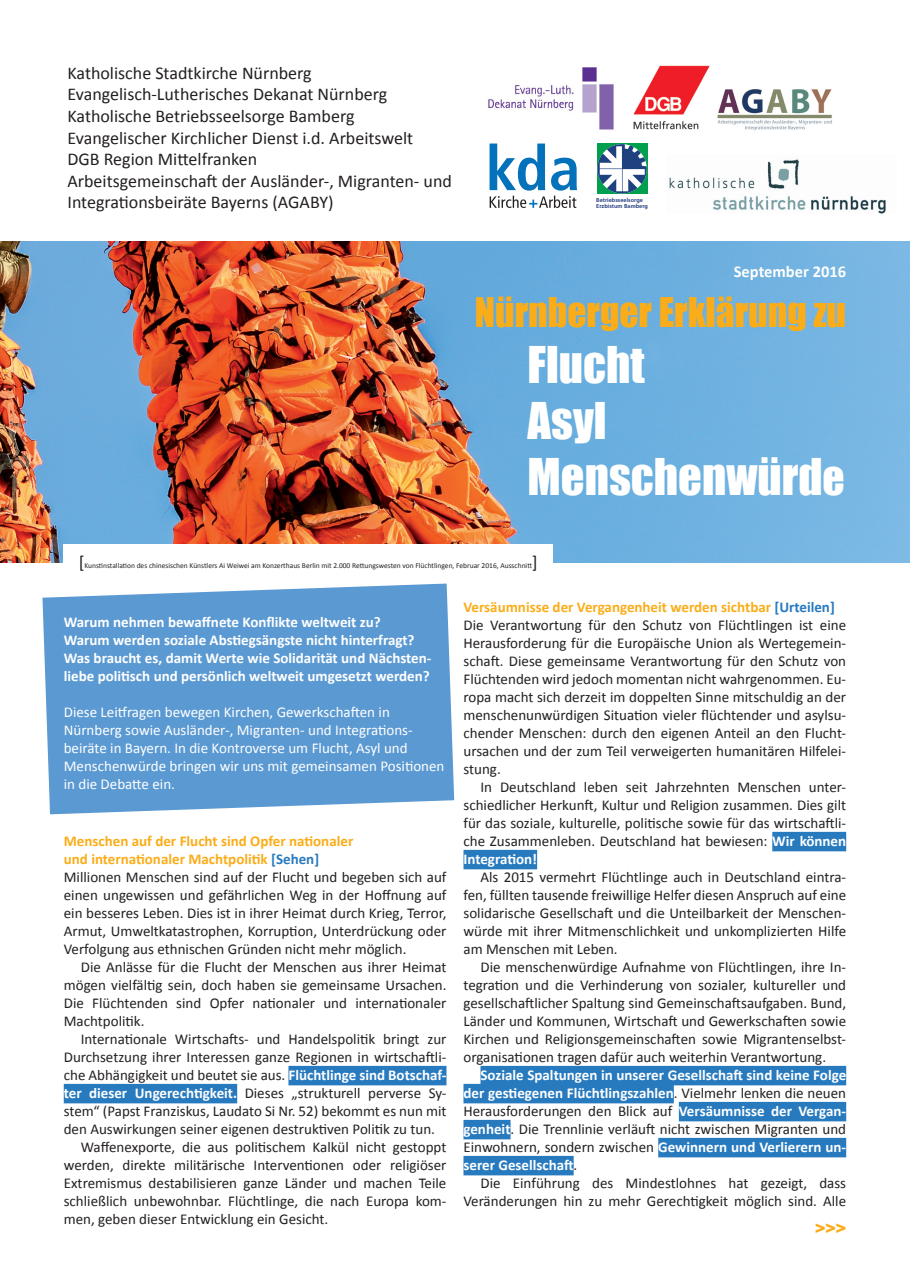
<style>
.page{position:relative;width:910px;height:1280px;background:#fff}
.page>*{position:absolute;margin:0;border:0;box-sizing:border-box;transform-origin:0 0}
.t1{font:46.5px/55.8px "Impact";color:#fff}
.t2{font:37.5px "Impact";color:#faad19}
.t3{font:19.5px "Impact";color:#faad19}
.t4{font:18px/21.6px "Calibri";color:#231f20}
.t5{font:700 16.5px "Calibri";color:#fff}
.t6{font:15px/18px "Calibri";color:#231f20;text-align:justify}
.t7{font:700 15px/18px "Calibri";color:#fff;text-align:justify}
.t8{font:15px/18px "Calibri";color:#fff}
.t9{font:7.5px "Calibri";color:#231f20}
.t10{font:700 5.7px/6.8px "Frutiger LT Std";color:#243e80}
.s1{font-size:43.5px}
.s2{font-weight:700;color:#faad19}
.s3{font-weight:700;color:#287abf}
.s4{font-weight:700;color:#fff}
.s5{font-weight:400;color:#231f20}
</style>
<div class="page">
<svg style="left:42px;top:583px;width:412px;height:231px;background:#67a1d5"></svg>
<img style="left:0;top:241px;width:910px;height:321px">
<img style="left:633px;top:65px;width:77px;height:65px">
<img style="left:488px;top:67px;width:126px;height:63px">
<svg style="left:490px;top:144px;width:87px;height:64px"></svg>
<div style="left:597px;top:143px;width:51px;height:51px;background:#00a04e"></div>
<svg style="left:597px;top:144px;width:50px;height:49px"></svg>
<img style="left:669px;top:159px;width:217px;height:54px">
<div style="left:288px;top:1066px;width:158px;height:19px;background:#287abf"></div>
<div style="left:64px;top:1084px;width:173px;height:19px;background:#287abf"></div>
<div style="left:772px;top:832px;width:74px;height:19px;background:#287abf"></div>
<div style="left:463px;top:850px;width:74px;height:19px;background:#287abf"></div>
<div style="left:480px;top:1066px;width:366px;height:19px;background:#287abf"></div>
<div style="left:463px;top:1084px;width:211px;height:19px;background:#287abf"></div>
<div style="left:679px;top:1102px;width:167px;height:19px;background:#287abf"></div>
<div style="left:463px;top:1120px;width:48px;height:19px;background:#287abf"></div>
<div style="left:658px;top:1138px;width:188px;height:19px;background:#287abf"></div>
<div style="left:463px;top:1156px;width:111px;height:19px;background:#287abf"></div>
<img style="left:717px;top:89px;width:115px;height:42px">
<div style="left:64px;top:545px;width:489px;height:34px;background:#fff"></div>
<p class="t4" style="left:68px;top:61px;width:386px">Katholische Stadtkirche Nürnberg Evangelisch-Lutherisches Dekanat Nürnberg Katholische Betriebsseelsorge Bamberg Evangelischer Kirchlicher Dienst i.d. Arbeitswelt<br>DGB Region Mittelfranken<br>Arbeitsgemeinschaft der Ausländer-, Migranten- und Integrationsbeiräte Bayerns (AGABY)</p>
<p class="t10" style="left:596px;top:196px;width:53px">Betriebsseelsorge<br>Erzbistum Bamberg</p>
<p class="t5" style="left:734px;top:261px;width:114px">September 2016</p>
<h2 class="t2" style="left:475px;top:283px;width:373px">Nürnberger Erklärung zu</h2>
<h1 class="t1" style="left:528px;top:336px;width:319px">Flucht<br>Asyl<br>Menschenwürd<span class="s1">e</span></h1>
<p class="t4" style="left:79px;top:551px;width:7px">[</p>
<p class="t9" style="left:84px;top:561px;width:449px">Kunstinstallation des chinesischen Künstlers Ai Weiwei am Konzerthaus Berlin mit 2.000 Rettungswesten von Flüchtlingen, Februar 2016, Ausschnitt</p>
<p class="t4" style="left:532px;top:551px;width:7px">]</p>
<p class="t7" style="left:64px;top:612px;width:369px;text-align:left">Warum nehmen bewaffnete Konflikte weltweit zu?<br>Warum werden soziale Abstiegsängste nicht hinterfragt?<br>Was braucht es, damit Werte wie Solidarität und Nächsten&shy;liebe politisch und persönlich weltweit umgesetzt werden?</p>
<p class="t8" style="left:64px;top:702px;width:382px">Diese Leitfragen bewegen Kirchen, Gewerkschaften in Nürnberg sowie Ausländer-, Migranten- und Integrations&shy;beiräte in Bayern. In die Kontroverse um Flucht, Asyl und Menschenwürde bringen wir uns mit gemeinsamen Positionen in die Debatte ein.</p>
<p class="t6" style="left:64px;top:831px;width:384px;text-align:left"><span class="s2">Menschen auf der Flucht sind Opfer nationaler<br>und internationaler Machtpolitik</span> <span class="s3">[Sehen]<br></span>Millionen Menschen sind auf der Flucht und begeben sich auf einen ungewissen und gefährlichen Weg in der Hoffnung auf ein besseres Leben. Dies ist in ihrer Heimat durch Krieg, Terror, Armut, Umweltkatastrophen, Korruption, Unterdrückung oder Verfolgung aus ethnischen Gründen nicht mehr möglich.</p>
<p class="t6" style="left:64px;top:957px;width:384px;text-indent:17px">Die Anlässe für die Flucht der Menschen aus ihrer Heimat mögen vielfältig sein, doch haben sie gemeinsame Ursachen.<br>Die Flüchtenden sind Opfer nationaler und internationaler Machtpolitik.</p>
<p class="t6" style="left:81px;top:1029px;width:367px">Internationale Wirtschafts- und Handelspolitik bringt zur</p>
<p class="t6" style="left:64px;top:1047px;width:384px">Durchsetzung ihrer Interessen ganze Regionen in wirtschaftli-</p>
<p class="t6" style="left:64px;top:1065px;width:384px">che Abhängigkeit und beutet sie aus. <span class="s4">Flüchtlinge sind Botschaf-</span></p>
<p class="t6" style="left:64px;top:1083px;width:384px"><span class="s4">ter dieser Ungerechtigkeit.</span> Dieses „strukturell perverse Sy-</p>
<p class="t6" style="left:64px;top:1101px;width:384px">stem“ (Papst Franziskus, Laudato Si Nr. 52) bekommt es nun mit</p>
<p class="t6" style="left:64px;top:1119px;width:373px">den Auswirkungen seiner eigenen destruktiven Politik zu tun.</p>
<p class="t6" style="left:81px;top:1137px;width:367px">Waffenexporte, die aus politischem Kalkül nicht gestoppt</p>
<p class="t6" style="left:64px;top:1155px;width:384px">werden, direkte militärische Interventionen oder religiöser</p>
<p class="t6" style="left:64px;top:1173px;width:384px">Extremismus destabilisieren ganze Länder und machen Teile</p>
<p class="t6" style="left:64px;top:1191px;width:384px">schließlich unbewohnbar. Flüchtlinge, die nach Europa kom-</p>
<p class="t6" style="left:64px;top:1209px;width:266px">men, geben dieser Entwicklung ein Gesicht.</p>
<p class="t6" style="left:463px;top:597px;width:384px;text-align:left"><span class="s2">Versäumnisse der Vergangenheit werden sichtbar</span> <span class="s3">[Urteilen] </span>Die Verantwortung für den Schutz von Flüchtlingen ist eine Herausforderung für die Europäische Union als Wertegemein&shy;schaft. Diese gemeinsame Verantwortung für den Schutz von Flüchtenden wird jedoch momentan nicht wahrgenommen. Eu&shy;ropa macht sich derzeit im doppelten Sinne mitschuldig an der menschenunwürdigen Situation vieler flüchtender und asylsu&shy;chender Menschen: durch den eigenen Anteil an den Flucht&shy;ursachen und der zum Teil verweigerten humanitären Hilfelei&shy;stung.</p>
<p class="t6" style="left:463px;top:777px;width:384px;text-indent:17px">In Deutschland leben seit Jahrzehnten Menschen unter&shy;schiedlicher Herkunft, Kultur und Religion zusammen. Dies gilt für das soziale, kulturelle, politische sowie für das wirtschaftli&shy;che Zusammenleben. Deutschland hat bewiesen: <span class="s4">Wir können Integration!</span></p>
<p class="t6" style="left:463px;top:867px;width:384px;text-indent:17px">Als 2015 vermehrt Flüchtlinge auch in Deutschland eintra&shy;fen, füllten tausende freiwillige Helfer diesen Anspruch auf eine solidarische Gesellschaft und die Unteilbarkeit der Menschen&shy;würde mit ihrer Mitmenschlichkeit und unkomplizierten Hilfe am Menschen mit Leben.</p>
<p class="t6" style="left:463px;top:957px;width:384px;text-indent:17px">Die menschenwürdige Aufnahme von Flüchtlingen, ihre In&shy;tegration und die Verhinderung von sozialer, kultureller und gesellschaftlicher Spaltung sind Gemeinschaftsaufgaben. Bund, Länder und Kommunen, Wirtschaft und Gewerkschaften sowie Kirchen und Religionsgemeinschaften sowie Migrantenselbst&shy;organisationen tragen dafür auch weiterhin Verantwortung.</p>
<p class="t7" style="left:463px;top:1065px;width:384px;text-indent:17px">Soziale Spaltungen in unserer Gesellschaft sind keine Folge der gestiegenen Flüchtlingszahlen<span class="s5">. Vielmehr lenken die neuen Herausforderungen den Blick auf</span> Versäumnisse der Vergan&shy;genheit<span class="s5">. Die Trennlinie verläuft nicht zwischen Migranten und Einwohnern, sondern zwischen</span> Gewinnern und Verlierern un&shy;serer Gesellschaft<span class="s5">.</span></p>
<p class="t6" style="left:463px;top:1173px;width:384px;text-align:right">Die Einführung des Mindestlohnes hat gezeigt, dass<br>Veränderungen hin zu mehr Gerechtigkeit möglich sind. Alle</p>
<h3 class="t3" style="left:815px;top:1213px;width:33px">&gt;&gt;&gt;</h3>
</div>
